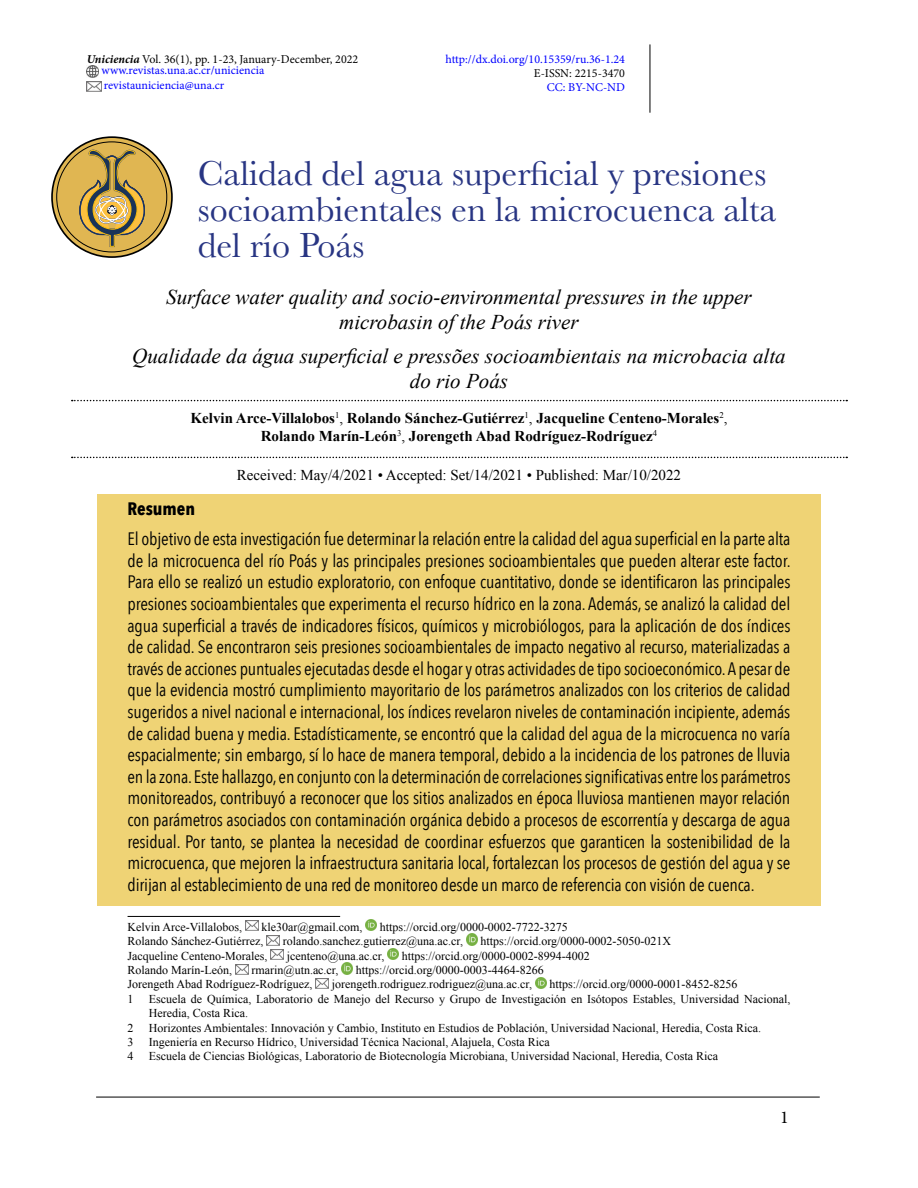
<style>
.page{position:relative;width:918px;height:1188px;background:#fff}
.page>*{position:absolute;margin:0;border:0;box-sizing:border-box;transform-origin:0 0}
.t1{font:36px/36px "Baskerville";color:#283583}
.t2{font:italic 21px/25.2px "Times New Roman";color:#000;text-align:center}
.t3{font:18px/21.6px "Avenir Next Condensed";letter-spacing:-.01em;color:#000;text-align:justify}
.t4{font:700 18px "Avenir Next Condensed";color:#000}
.t5{font:18px "Minion Pro";color:#000}
.t6{font:700 15px/18px "Times New Roman";color:#000;text-align:center}
.t7{font:15px "Times New Roman";color:#000}
.t8{font:12px/14.4px "Times New Roman";color:#000}
.t9{font:12px/11.4px "Minion Pro";color:#000}
.t10{font:12px "Minion Pro";color:#00f}
.s1{font-weight:700;font-style:italic}
.s2{color:#00f}
.s3{font-weight:400}
</style>
<div class="page">
<hr style="left:96px;top:1097px;width:724px;height:1px;background:#000">
<hr style="left:650px;top:44px;width:1px;height:69px;background:#000">
<svg style="left:52px;top:137px;width:120px;height:120px;background:#c5a048"></svg>
<div style="left:51px;top:136px;width:122px;height:122px;border:2px solid #000;border-radius:50%"></div>
<svg style="left:79px;top:149px;width:67px;height:99px;background:#bb9d52"></svg>
<div style="left:97px;top:494px;width:724px;height:412px;background:#efd375"></div>
<svg style="left:72px;top:400px;width:775px;height:1px"></svg>
<svg style="left:72px;top:457px;width:775px;height:1px"></svg>
<svg style="left:87px;top:65px;width:12px;height:12px"></svg>
<img style="left:87px;top:81px;width:14px;height:11px">
<hr style="left:128px;top:916px;width:212px;height:1px;background:#000">
<img style="left:245px;top:921px;width:14px;height:10px">
<svg style="left:366px;top:920px;width:11px;height:11px"></svg>
<svg style="left:466px;top:934px;width:11px;height:11px"></svg>
<svg style="left:267px;top:935px;width:17px;height:25px"></svg>
<svg style="left:387px;top:948px;width:12px;height:12px"></svg>
<img style="left:235px;top:964px;width:14px;height:10px">
<svg style="left:341px;top:963px;width:12px;height:11px"></svg>
<svg style="left:316px;top:978px;width:13px;height:10px"></svg>
<svg style="left:535px;top:977px;width:11px;height:11px"></svg>
<p class="t9" style="left:102px;top:53px;width:258px;text-indent:-15px"><span class="s1">Uniciencia</span> Vol. 36(1), pp. 1-23, January-December, 2022 <span class="s2">www.revistas.una.ac.cr/uniciencia</span></p>
<p class="t10" style="left:104px;top:77px;width:122px">revistauniciencia@una.cr</p>
<p class="t10" style="left:446px;top:51px;width:181px">http://dx.doi.org/10.15359/ru.36-1.24</p>
<p class="t9" style="left:534px;top:68px;width:93px">E-ISSN: 2215-3470</p>
<p class="t10" style="left:547px;top:80px;width:80px">CC: BY-NC-ND</p>
<h1 class="t1" style="left:198px;top:156px;width:580px">Calidad del agua superficial y presiones socioambientales en la microcuenca alta del río Poás</h1>
<p class="t2" style="left:166px;top:284px;width:587px">Surface water quality and socio-environmental pressures in the upper microbasin of the Poás river</p>
<p class="t2" style="left:132px;top:343px;width:655px">Qualidade da água superficial e pressões socioambientais na microbacia alta do rio Poás</p>
<p class="t6" style="left:191px;top:409px;width:538px">Kelvin Arce-Villalobos<sup>1</sup><span class="s3">,</span> Rolando Sánchez-Gutiérrez<sup>1</sup><span class="s3">,</span> Jacqueline Centeno-Morales<sup>2</sup><span class="s3">,<br></span>Rolando Marín-León<sup>3</sup><span class="s3">,</span> Jorengeth Abad Rodríguez-Rodríguez<sup>4</sup></p>
<p class="t7" style="left:237px;top:465px;width:446px">Received: May/4/2021 • Accepted: Set/14/2021 • Published: Mar/10/2022</p>
<p class="t4" style="left:128px;top:497px;width:69px">Resumen</p>
<p class="t3" style="left:128px;top:527px;width:665px">El objetivo de esta investigación fue determinar la relación entre la calidad del agua superficial en la parte alta de la microcuenca del río Poás y las principales presiones socioambientales que pueden alterar este factor.<br>Para ello se realizó un estudio exploratorio, con enfoque cuantitativo, donde se identificaron las principales presiones socioambientales que experimenta el recurso hídrico en la zona. Además, se analizó la calidad del agua superficial a través de indicadores físicos, químicos y microbiólogos, para la aplicación de dos índices de calidad. Se encontraron seis presiones socioambientales de impacto negativo al recurso, materializadas a través de acciones puntuales ejecutadas desde el hogar y otras actividades de tipo socioeconómico. A pesar de que la evidencia mostró cumplimiento mayoritario de los parámetros analizados con los criterios de calidad sugeridos a nivel nacional e internacional, los índices revelaron niveles de contaminación incipiente, además de calidad buena y media. Estadísticamente, se encontró que la calidad del agua de la microcuenca no varía espacialmente; sin embargo, sí lo hace de manera temporal, debido a la incidencia de los patrones de lluvia en la zona. Este hallazgo, en conjunto con la determinación de correlaciones significativas entre los parámetros monitoreados, contribuyó a reconocer que los sitios analizados en época lluviosa mantienen mayor relación con parámetros asociados con contaminación orgánica debido a procesos de escorrentía y descarga de agua residual. Por tanto, se plantea la necesidad de coordinar esfuerzos que garanticen la sostenibilidad de la microcuenca, que mejoren la infraestructura sanitaria local, fortalezcan los procesos de gestión del agua y se dirijan al establecimiento de una red de monitoreo desde un marco de referencia con visión de cuenca.</p>
<p class="t8" style="left:128px;top:919px;width:116px">Kelvin Arce-Villalobos,</p>
<p class="t8" style="left:262px;top:919px;width:103px">kle30ar@gmail.com,</p>
<p class="t8" style="left:380px;top:919px;width:190px">https://orcid.org/0000-0002-7722-3275</p>
<p class="t8" style="left:128px;top:934px;width:137px">Rolando Sánchez-Gutiérrez,</p>
<p class="t8" style="left:283px;top:934px;width:182px">rolando.sanchez.gutierrez@una.ac.cr,</p>
<p class="t8" style="left:480px;top:934px;width:192px">https://orcid.org/0000-0002-5050-021X</p>
<p class="t8" style="left:128px;top:948px;width:141px">Jacqueline Centeno-Morales,</p>
<p class="t8" style="left:287px;top:948px;width:99px">jcenteno@una.ac.cr,</p>
<p class="t8" style="left:402px;top:948px;width:190px">https://orcid.org/0000-0002-8994-4002</p>
<p class="t8" style="left:128px;top:963px;width:106px">Rolando Marín-León,</p>
<p class="t8" style="left:252px;top:963px;width:88px">rmarin@utn.ac.cr,</p>
<p class="t8" style="left:356px;top:963px;width:190px">https://orcid.org/0000-0003-4464-8266</p>
<p class="t8" style="left:128px;top:977px;width:186px">Jorengeth Abad Rodríguez-Rodríguez,</p>
<p class="t8" style="left:332px;top:977px;width:202px">jorengeth.rodriguez.rodriguez@una.ac.cr,</p>
<p class="t8" style="left:549px;top:977px;width:190px">https://orcid.org/0000-0001-8452-8256</p>
<p class="t8" style="left:128px;top:991px;width:7px">1</p>
<p class="t8" style="left:149px;top:991px;width:643px">Escuela de Química, Laboratorio de Manejo del Recurso y Grupo de Investigación en Isótopos Estables, Universidad Nacional,<br>Heredia, Costa Rica.</p>
<p class="t8" style="left:128px;top:1020px;width:7px">2</p>
<p class="t8" style="left:149px;top:1020px;width:614px">Horizontes Ambientales: Innovación y Cambio, Instituto en Estudios de Población, Universidad Nacional, Heredia, Costa Rica.</p>
<p class="t8" style="left:128px;top:1035px;width:7px">3</p>
<p class="t8" style="left:149px;top:1035px;width:402px">Ingeniería en Recurso Hídrico, Universidad Técnica Nacional, Alajuela, Costa Rica</p>
<p class="t8" style="left:128px;top:1049px;width:7px">4</p>
<p class="t8" style="left:149px;top:1049px;width:571px">Escuela de Ciencias Biológicas, Laboratorio de Biotecnología Microbiana, Universidad Nacional, Heredia, Costa Rica</p>
<p class="t5" style="left:780px;top:1105px;width:10px">1</p>
</div>
